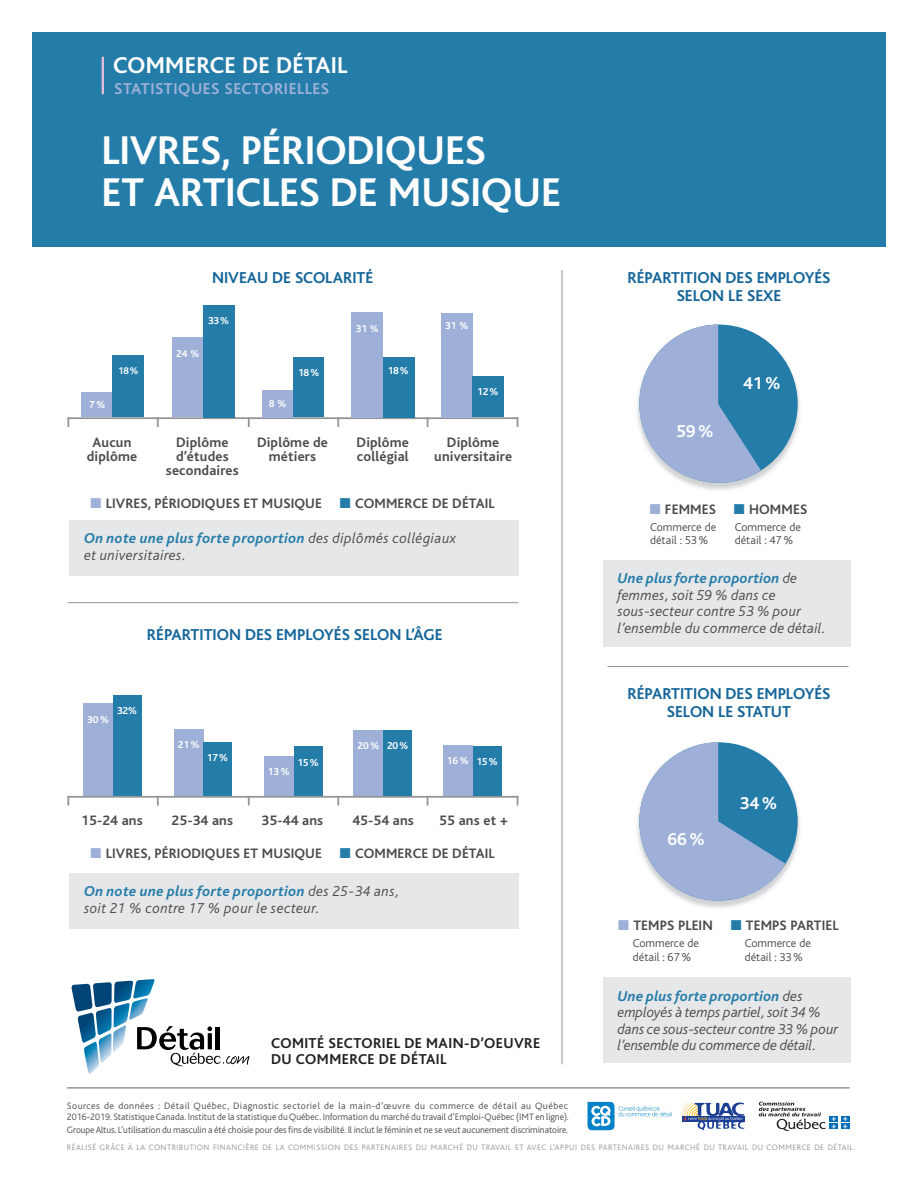
<style>
.page{position:relative;width:918px;height:1188px;background:#fff}
.page>*{position:absolute;margin:0;border:0;box-sizing:border-box;transform-origin:0 0}
.t1{font:700 42px/42px "Bliss";letter-spacing:-.005em;color:#fff}
.t2{font:700 24px "Bliss";letter-spacing:.01em;color:#fff}
.t3{font:700 18px "Bliss";color:#fff}
.t4{font:700 16.5px/18px "Bliss";color:#136599;text-align:center}
.t5{font:700 16.5px "Bliss";letter-spacing:.03em;color:#9eb0d8}
.t6{font:italic 300 15px/16.5px "Bliss";letter-spacing:.01em;color:#4b4c4d}
.t7{font:italic 300 15px/16.5px "Bliss";letter-spacing:-.01em;color:#4b4c4d}
.t8{font:700 15px/16.5px "Bliss";letter-spacing:.03em;color:#231f20}
.t9{font:700 14.25px/14.2px "Bliss";letter-spacing:.01em;color:#4b4c4d;text-align:center}
.t10{font:300 12px/13.5px "Bliss";color:#4b4c4d}
.t11{font:700 10.5px "Bliss";color:#fff}
.t12{font:700 10.2px "Bliss";color:#fff}
.t13{font:300 9.75px/12.1px "Bliss";letter-spacing:-.005em;color:#4b4c4d;text-align:justify}
.t14{font:300 8.25px "Bliss";letter-spacing:.055em;color:#939598}
.s1{font-size:10.2px}
.s2{color:#9eb0d8}
.s3{color:#247ca9}
.s4{font-weight:700;color:#247ca9}
</style>
<div class="page">
<div style="left:32px;top:32px;width:854px;height:214px;background:#247ca9"></div>
<hr style="left:102px;top:57px;width:2px;height:37px;background:#ebbed9">
<div style="left:829px;top:1116px;width:9px;height:5px;background:#006cb7"></div>
<svg style="left:841px;top:1116px;width:9px;height:5px"></svg>
<div style="left:829px;top:1124px;width:9px;height:5px;background:#006cb7"></div>
<svg style="left:759px;top:1102px;width:77px;height:29px"></svg>
<div style="left:841px;top:1124px;width:9px;height:5px;background:#006cb7"></div>
<svg style="left:843px;top:1117px;width:4px;height:12px"></svg>
<svg style="left:588px;top:1102px;width:84px;height:28px"></svg>
<svg style="left:682px;top:1102px;width:63px;height:28px"></svg>
<svg style="left:71px;top:979px;width:178px;height:95px"></svg>
<img style="left:637px;top:337px;width:163px;height:153px">
<div style="left:639px;top:325px;width:159px;height:158px;background:#247ca9;border-radius:50%"></div>
<svg style="left:639px;top:325px;width:122px;height:158px"></svg>
<div style="left:69px;top:520px;width:449px;height:56px;background:#e6e7e9"></div>
<div style="left:69px;top:873px;width:449px;height:56px;background:#e6e7e9"></div>
<hr style="left:562px;top:270px;width:1px;height:794px;background:#939598">
<div style="left:603px;top:560px;width:247px;height:87px;background:#e6e7e9"></div>
<div style="left:603px;top:978px;width:247px;height:85px;background:#e6e7e9"></div>
<hr style="left:607px;top:666px;width:242px;height:1px;background:#939598">
<hr style="left:68px;top:602px;width:450px;height:1px;background:#939598">
<hr style="left:67px;top:1087px;width:783px;height:1px;background:#939598">
<img style="left:637px;top:778px;width:163px;height:130px">
<div style="left:639px;top:742px;width:159px;height:159px;background:#247ca9;border-radius:50%"></div>
<svg style="left:639px;top:742px;width:146px;height:159px"></svg>
<div style="left:84px;top:703px;width:29px;height:93px;background:#9eb0d8"></div>
<div style="left:113px;top:696px;width:29px;height:100px;background:#247ca9"></div>
<div style="left:174px;top:730px;width:29px;height:66px;background:#9eb0d8"></div>
<div style="left:203px;top:742px;width:29px;height:54px;background:#247ca9"></div>
<div style="left:264px;top:756px;width:30px;height:40px;background:#9eb0d8"></div>
<div style="left:294px;top:747px;width:28px;height:49px;background:#247ca9"></div>
<svg style="left:337px;top:798px;width:2px;height:8px"></svg>
<svg style="left:157px;top:798px;width:2px;height:8px"></svg>
<svg style="left:67px;top:798px;width:2px;height:8px"></svg>
<svg style="left:248px;top:798px;width:2px;height:8px"></svg>
<hr style="left:67px;top:796px;width:451px;height:2px;background:#939598">
<div style="left:354px;top:731px;width:29px;height:65px;background:#9eb0d8"></div>
<div style="left:383px;top:730px;width:29px;height:66px;background:#247ca9"></div>
<div style="left:443px;top:745px;width:30px;height:51px;background:#9eb0d8"></div>
<div style="left:473px;top:747px;width:29px;height:49px;background:#247ca9"></div>
<svg style="left:337px;top:419px;width:2px;height:8px"></svg>
<svg style="left:157px;top:419px;width:2px;height:8px"></svg>
<svg style="left:67px;top:419px;width:2px;height:8px"></svg>
<svg style="left:248px;top:419px;width:2px;height:8px"></svg>
<hr style="left:67px;top:417px;width:451px;height:2px;background:#939598">
<div style="left:82px;top:393px;width:31px;height:24px;background:#9eb0d8"></div>
<div style="left:113px;top:355px;width:31px;height:62px;background:#247ca9"></div>
<div style="left:172px;top:338px;width:31px;height:79px;background:#9eb0d8"></div>
<div style="left:203px;top:305px;width:31px;height:112px;background:#247ca9"></div>
<div style="left:262px;top:390px;width:31px;height:27px;background:#9eb0d8"></div>
<div style="left:293px;top:358px;width:31px;height:59px;background:#247ca9"></div>
<div style="left:352px;top:312px;width:31px;height:105px;background:#9eb0d8"></div>
<div style="left:383px;top:357px;width:31px;height:60px;background:#247ca9"></div>
<div style="left:441px;top:313px;width:31px;height:104px;background:#9eb0d8"></div>
<div style="left:472px;top:376px;width:32px;height:41px;background:#247ca9"></div>
<h2 class="t2" style="left:113px;top:52px;width:236px">COMMERCE DE DÉTAIL</h2>
<h3 class="t5" style="left:114px;top:80px;width:216px">STATISTIQUES SECTORIELLES</h3>
<h1 class="t1" style="left:102px;top:130px;width:461px">LIVRES, PÉRIODIQUES<br>ET ARTICLES DE MUSIQUE</h1>
<p class="t11" style="left:89px;top:399px;width:18px">7%</p>
<p class="t12" style="left:118px;top:365px;width:22px">18%</p>
<h3 class="t4" style="left:212px;top:269px;width:163px">NIVEAU DE SCOLARITÉ</h3>
<p class="t11" style="left:208px;top:315px;width:23px">33%</p>
<p class="t11" style="left:176px;top:348px;width:25px">24 %</p>
<p class="t11" style="left:269px;top:398px;width:19px">8 %</p>
<p class="t11" style="left:298px;top:367px;width:23px">18%</p>
<p class="t11" style="left:356px;top:323px;width:24px">31 <span class="s1">%</span></p>
<p class="t11" style="left:388px;top:365px;width:23px">18%</p>
<p class="t11" style="left:445px;top:320px;width:25px">31 %</p>
<p class="t11" style="left:477px;top:386px;width:23px">12%</p>
<h3 class="t9" style="left:87px;top:435px;width:52px">Aucun diplôme</h3>
<h3 class="t9" style="left:166px;top:435px;width:74px">Diplôme d’études secondaires</h3>
<h3 class="t9" style="left:257px;top:435px;width:72px">Diplôme de métiers</h3>
<h3 class="t9" style="left:357px;top:435px;width:54px;text-align:left">Diplôme collégial</h3>
<h3 class="t9" style="left:434px;top:435px;width:79px">Diplôme universitaire</h3>
<h3 class="t9" style="left:91px;top:497px;width:406px"><span class="s2">■</span> LIVRES, PÉRIODIQUES ET MUSIQUE <span class="s3">■</span> COMMERCE DE DÉTAIL</h3>
<h3 class="t6" style="left:84px;top:530px;width:375px"><span class="s4">On note une plus forte proportion</span> des diplômés collégiaux et universitaires.</h3>
<h3 class="t4" style="left:147px;top:626px;width:297px">RÉPARTITION DES EMPLOYÉS SELON L’ÂGE</h3>
<p class="t11" style="left:87px;top:714px;width:24px">30%</p>
<p class="t11" style="left:117px;top:705px;width:22px">32%</p>
<p class="t11" style="left:178px;top:739px;width:24px">21%</p>
<p class="t11" style="left:207px;top:752px;width:23px">17%</p>
<p class="t11" style="left:268px;top:767px;width:24px">13%</p>
<p class="t11" style="left:297px;top:757px;width:23px">15%</p>
<p class="t11" style="left:357px;top:740px;width:52px">20% 20%</p>
<p class="t11" style="left:447px;top:756px;width:52px">16% 15%</p>
<h3 class="t9" style="left:81px;top:813px;width:63px">15-24 ans</h3>
<h3 class="t9" style="left:172px;top:813px;width:63px">25-34 ans</h3>
<h3 class="t9" style="left:262px;top:813px;width:63px">35-44 ans</h3>
<h3 class="t9" style="left:439px;top:813px;width:71px">55 ans et +</h3>
<h3 class="t9" style="left:352px;top:813px;width:63px">45-54 ans</h3>
<h3 class="t9" style="left:91px;top:846px;width:406px"><span class="s2">■</span> LIVRES, PÉRIODIQUES ET MUSIQUE <span class="s3">■</span> COMMERCE DE DÉTAIL</h3>
<h3 class="t6" style="left:84px;top:883px;width:317px"><span class="s4">On note une plus forte proportion</span> des 25-34 ans, soit 21 % contre 17 % pour le secteur.</h3>
<h3 class="t8" style="left:271px;top:1035px;width:271px">COMITÉ SECTORIEL DE MAIN-D’OEUVRE<br>DU COMMERCE DE DÉTAIL</h3>
<p class="t13" style="left:67px;top:1100px;width:503px">Sources de données : Détail Québec, Diagnostic sectoriel de la main-d’œuvre du commerce de détail au Québec 2016-2019. Statistique Canada. Institut de la statistique du Québec. Information du marché du travail d’Emploi-Québec (IMT en ligne).<br>Groupe Altus. L’utilisation du masculin a été choisie pour des fins de visibilité. Il inclut le féminin et ne se veut aucunement discriminatoire.</p>
<h3 class="t4" style="left:627px;top:269px;width:205px">RÉPARTITION DES EMPLOYÉS<br>SELON LE SEXE</h3>
<h3 class="t3" style="left:676px;top:422px;width:39px">59 %</h3>
<h3 class="t3" style="left:743px;top:373px;width:39px">41 %</h3>
<h3 class="t9" style="left:650px;top:502px;width:68px"><span class="s2">■</span> FEMMES</h3>
<h3 class="t9" style="left:734px;top:502px;width:75px"><span class="s3">■</span> HOMMES</h3>
<p class="t10" style="left:650px;top:520px;width:68px">Commerce de détail : 53 %</p>
<p class="t10" style="left:735px;top:520px;width:68px">Commerce de détail : 47 %</p>
<h3 class="t6" style="left:618px;top:571px;width:210px"><span class="s4">Une plus forte proportion</span> de femmes, soit 59 % dans ce sous-secteur contre 53 % pour l’ensemble du commerce de détail.</h3>
<h3 class="t4" style="left:627px;top:685px;width:205px">RÉPARTITION DES EMPLOYÉS<br>SELON LE STATUT</h3>
<h3 class="t3" style="left:667px;top:830px;width:39px">66 %</h3>
<h3 class="t3" style="left:740px;top:793px;width:39px">34 %</h3>
<h3 class="t9" style="left:618px;top:919px;width:96px"><span class="s2">■</span> TEMPS PLEIN</h3>
<h3 class="t9" style="left:731px;top:919px;width:109px"><span class="s3">■</span> TEMPS PARTIEL</h3>
<p class="t10" style="left:633px;top:937px;width:68px">Commerce de détail : 67 %</p>
<p class="t10" style="left:745px;top:937px;width:68px">Commerce de détail : 33 %</p>
<h3 class="t7" style="left:618px;top:988px;width:222px"><span class="s4">Une plus forte proportion</span> des employés à temps partiel, soit 34 % dans ce sous-secteur contre 33 % pour l’ensemble du commerce de détail.</h3>
<p class="t14" style="left:67px;top:1143px;width:790px">RÉALISÉ GRÂCE À LA CONTRIBUTION FINANCIÈRE DE LA COMMISSION DES PARTENAIRES DU MARCHÉ DU TRAVAIL ET AVEC L’APPUI DES PARTENAIRES DU MARCHÉ DU TRAVAIL DU COMMERCE DE DÉTAIL.</p>
</div>
